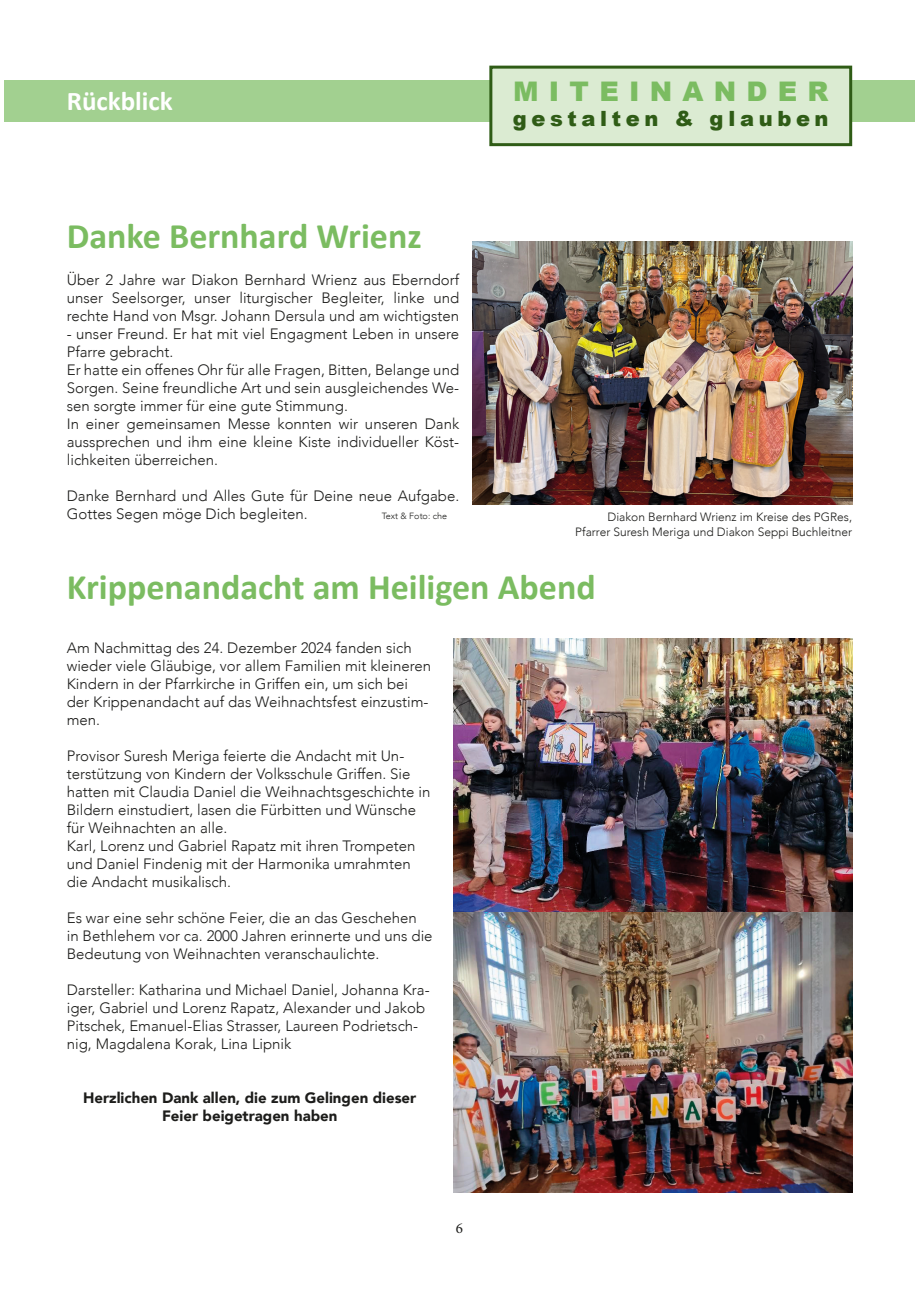
<style>
.page{position:relative;width:919px;height:1289px;background:#fff}
.page>*{position:absolute;margin:0;border:0;box-sizing:border-box;transform-origin:0 0}
.t1{font:700 36px "Calibri";color:#7bbc61}
.t2{font:900 27px "Arial";letter-spacing:.38em;color:#7bbc61}
.t3{font:700 27px "Calibri";color:#fff}
.t4{font:900 21px "Arial";letter-spacing:.22em;color:#2f5c16}
.t5{font:300 15px/18px "Avenir";color:#1d1d1b}
.t6{font:900 15px/18px "Avenir";color:#1d1d1b;text-align:center}
.t7{font:15px "Minion Pro";color:#1d1d1b}
.t8{font:300 12px "Avenir";color:#1d1d1b}
.t9{font:300 9px "Avenir";color:#1d1d1b}
</style>
<div class="page">
<div style="left:4px;top:80px;width:910px;height:42px;background:#a2d090"></div>
<div style="left:491px;top:67px;width:359px;height:78px;background:#dbebd2"></div>
<div style="left:489px;top:66px;width:363px;height:80px;border:3px solid #2f5c16"></div>
<img style="left:472px;top:241px;width:380px;height:263px">
<img style="left:453px;top:911px;width:399px;height:281px">
<img style="left:453px;top:638px;width:399px;height:273px">
<p class="t3" style="left:67px;top:84px;width:107px">Rückblick</p>
<p class="t2" style="left:513px;top:71px;width:317px">MITEINANDER</p>
<p class="t4" style="left:513px;top:103px;width:317px">gestalten &amp; glauben</p>
<p class="t1" style="left:67px;top:213px;width:356px">Danke Bernhard Wrienz</p>
<p class="t5" style="left:67px;top:270px;width:394px;text-align:justify">Über 2 Jahre war Diakon Bernhard Wrienz aus Eberndorf unser Seelsorger, unser liturgischer Begleiter, linke und rechte Hand von Msgr. Johann Dersula und am wichtigsten</p>
<p class="t5" style="left:67px;top:324px;width:394px">- unser Freund. Er hat mit viel Engagment Leben in unsere<br>Pfarre gebracht.</p>
<p class="t5" style="left:67px;top:360px;width:394px;text-align:justify">Er hatte ein offenes Ohr für alle Fragen, Bitten, Belange und Sorgen. Seine freundliche Art und sein ausgleichendes We&shy;sen sorgte immer für eine gute Stimmung.</p>
<p class="t5" style="left:67px;top:414px;width:394px;text-align:justify">In einer gemeinsamen Messe konnten wir unseren Dank aussprechen und ihm eine kleine Kiste individueller Köst&shy;lichkeiten überreichen.</p>
<p class="t5" style="left:67px;top:486px;width:394px">Danke Bernhard und Alles Gute für Deine neue Aufgabe.<br>Gottes Segen möge Dich begleiten.</p>
<p class="t9" style="left:382px;top:510px;width:67px">Text &amp; Foto: che</p>
<p class="t8" style="left:607px;top:510px;width:246px">Diakon Bernhard Wrienz im Kreise des PGRes,</p>
<p class="t8" style="left:575px;top:524px;width:278px">Pfarrer Suresh Meriga und Diakon Seppi Buchleitner</p>
<p class="t1" style="left:67px;top:565px;width:530px">Krippenandacht am Heiligen Abend</p>
<p class="t5" style="left:67px;top:639px;width:366px">Am Nachmittag des 24. Dezember 2024 fanden sich wieder viele Gläubige, vor allem Familien mit kleineren Kindern in der Pfarrkirche in Griffen ein, um sich bei der Krippenandacht auf das Weihnachtsfest einzustim&shy;men.</p>
<p class="t5" style="left:67px;top:747px;width:365px">Provisor Suresh Meriga feierte die Andacht mit Un&shy;terstützung von Kindern der Volksschule Griffen. Sie hatten mit Claudia Daniel die Weihnachtsgeschichte in Bildern einstudiert, lasen die Fürbitten und Wünsche für Weihnachten an alle.</p>
<p class="t5" style="left:67px;top:837px;width:350px">Karl, Lorenz und Gabriel Rapatz mit ihren Trompeten und Daniel Findenig mit der Harmonika umrahmten die Andacht musikalisch.</p>
<p class="t5" style="left:67px;top:909px;width:367px">Es war eine sehr schöne Feier, die an das Geschehen in Bethlehem vor ca. 2000 Jahren erinnerte und uns die<br>Bedeutung von Weihnachten veranschaulichte.</p>
<p class="t5" style="left:67px;top:981px;width:364px">Darsteller: Katharina und Michael Daniel, Johanna Kra&shy;iger, Gabriel und Lorenz Rapatz, Alexander und Jakob Pitschek, Emanuel-Elias Strasser, Laureen Podrietsch&shy;nig, Magdalena Korak, Lina Lipnik</p>
<p class="t6" style="left:83px;top:1088px;width:335px">Herzlichen Dank allen, die zum Gelingen dieser<br>Feier beigetragen haben</p>
<p class="t7" style="left:456px;top:1218px;width:9px">6</p>
</div>
